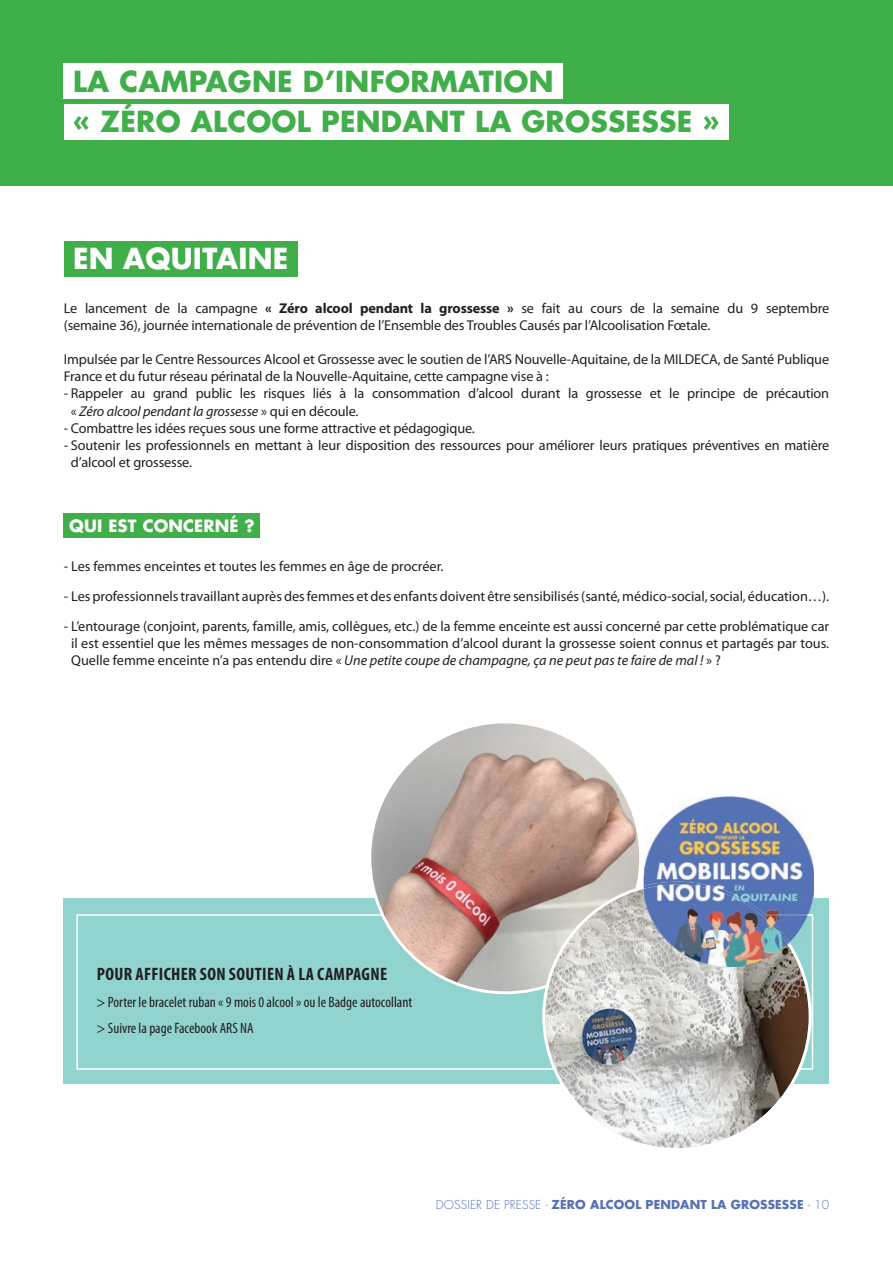
<style>
.page{position:relative;width:893px;height:1263px;background:#fff}
.page>*{position:absolute;margin:0;border:0;box-sizing:border-box;transform-origin:0 0}
.t1{font:700 28.2px/40.3px "Futura Std";letter-spacing:.01em;color:#40ae49}
.t2{font:700 28.2px "Futura Std";letter-spacing:.01em;color:#fff}
.t3{font:700 condensed 18px "Myriad Pro";letter-spacing:.02em;color:#231f20}
.t4{font:700 16.5px "Futura Std";letter-spacing:.01em;color:#fff}
.t5{font:condensed 15px/26.5px "Myriad Pro";color:#231f20}
.t6{font:14.25px/17.1px "Myriad Pro";letter-spacing:-.01em;color:#231f20}
.t7{font:700 12px "Futura Std";letter-spacing:.01em;color:#5671b7}
.s1{font-weight:700}
.s2{font-style:italic}
.s3{font-weight:300}
</style>
<div class="page">
<div style="left:0;top:0;width:893px;height:185px;background:#40ae49"></div>
<div style="left:64px;top:64px;width:499px;height:35px;background:#fff"></div>
<div style="left:64px;top:104px;width:665px;height:35px;background:#fff"></div>
<div style="left:64px;top:241px;width:234px;height:35px;background:#40ae49"></div>
<div style="left:64px;top:513px;width:196px;height:24px;background:#40ae49"></div>
<div style="left:64px;top:898px;width:765px;height:185px;background:#91d3ce"></div>
<svg style="left:76px;top:914px;width:737px;height:156px"></svg>
<img style="left:370px;top:722px;width:270px;height:271px;border-radius:134px">
<svg style="left:542px;top:882px;width:270px;height:266px"></svg>
<img style="left:644px;top:796px;width:170px;height:102px">
<img style="left:802px;top:898px;width:12px;height:69px">
<img style="left:802px;top:914px;width:11px;height:53px">
<img style="left:644px;top:882px;width:158px;height:85px">
<h1 class="t1" style="left:73px;top:61px;width:648px">LA CAMPAGNE D’INFORMATION<br>« ZÉRO ALCOOL PENDANT LA GROSSESSE »</h1>
<h1 class="t2" style="left:73px;top:240px;width:217px">EN AQUITAINE</h1>
<p class="t6" style="left:64px;top:299px;width:767px">Le lancement de la campagne <span class="s1">« Zéro alcool pendant la grossesse »</span> se fait au cours de la semaine du 9 septembre (semaine 36), journée internationale de prévention de l’Ensemble des Troubles Causés par l’Alcoolisation Fœtale.</p>
<p class="t6" style="left:64px;top:351px;width:767px">Impulsée par le Centre Ressources Alcool et Grossesse avec le soutien de l’ARS Nouvelle-Aquitaine, de la MILDECA, de Santé Publique<br>France et du futur réseau périnatal de la Nouvelle-Aquitaine, cette campagne vise à :</p>
<p class="t6" style="left:71px;top:385px;width:760px;text-indent:-7px">- Rappeler au grand public les risques liés à la consommation d’alcool durant la grossesse et le principe de précaution « <span class="s2">Zéro alcool pendant la grossesse</span> » qui en découle.</p>
<p class="t6" style="left:64px;top:419px;width:413px">- Combattre les idées reçues sous une forme attractive et pédagogique.</p>
<p class="t6" style="left:71px;top:436px;width:760px;text-indent:-7px">- Soutenir les professionnels en mettant à leur disposition des ressources pour améliorer leurs pratiques préventives en matière d’alcool et grossesse.</p>
<p class="t4" style="left:69px;top:515px;width:187px">QUI EST CONCERNÉ ?</p>
<p class="t6" style="left:64px;top:557px;width:381px">- Les femmes enceintes et toutes les femmes en âge de procréer.</p>
<p class="t6" style="left:64px;top:587px;width:767px">- Les professionnels travaillant auprès des femmes et des enfants doivent être sensibilisés (santé, médico-social, social, éducation…).</p>
<p class="t6" style="left:71px;top:617px;width:759px;text-align:justify;text-indent:-7px">- L’entourage (conjoint, parents, famille, amis, collègues, etc.) de la femme enceinte est aussi concerné par cette problématique car il est essentiel que les mêmes messages de non-consommation d’alcool durant la grossesse soient connus et partagés par tous.<br>Quelle femme enceinte n’a pas entendu dire « <span class="s2">Une petite coupe de champagne, ça ne peut pas te faire de mal !</span> » ?</p>
<p class="t3" style="left:97px;top:963px;width:292px">POUR AFFICHER SON SOUTIEN À LA CAMPAGNE</p>
<p class="t5" style="left:97px;top:988px;width:317px">&gt; Porter le bracelet ruban « 9 mois 0 alcool » ou le Badge autocollant &gt; Suivre la page Facebook ARS NA</p>
<p class="t7" style="left:436px;top:1196px;width:395px"><span class="s3">DOSSIER DE PRESSE -</span> ZÉRO ALCOOL PENDANT LA GROSSESSE <span class="s3">- 10</span></p>
</div>
